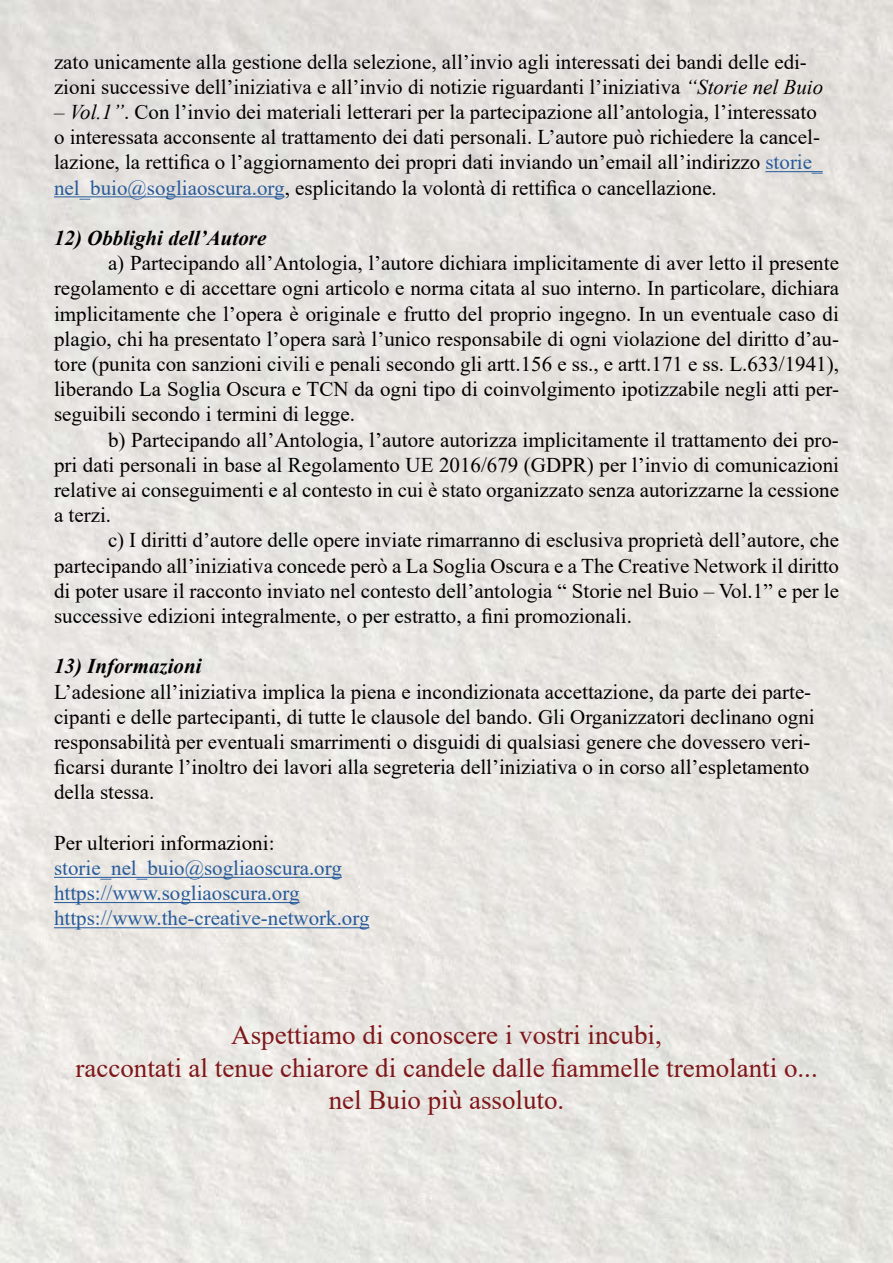
<style>
.page{position:relative;width:893px;height:1263px;background:#fff}
.page>*{position:absolute;margin:0;border:0;box-sizing:border-box;transform-origin:0 0}
.t1{font:27px/32.4px "Times New Roman";color:#7f171a;text-align:center}
.t2{font:21px/25.2px "Times New Roman";color:#000}
.t3{font:21px/25.2px "Times New Roman";color:#275b9b}
.t4{font:italic 700 21px "Times New Roman";color:#000}
.s1{font-style:italic}
.s2{color:#275b9b}
</style>
<div class="page">
<hr style="left:765px;top:171px;width:58px;height:1px;background:#275b9b">
<hr style="left:54px;top:196px;width:231px;height:1px;background:#275b9b">
<hr style="left:54px;top:877px;width:288px;height:1px;background:#275b9b">
<hr style="left:54px;top:902px;width:246px;height:1px;background:#275b9b">
<hr style="left:54px;top:927px;width:315px;height:1px;background:#275b9b">
<p class="t2" style="left:54px;top:48px;width:771px">zato unicamente alla gestione della selezione, all’invio agli interessati dei bandi delle edi&shy;zioni successive dell’iniziativa e all’invio di notizie riguardanti l’iniziativa <span class="s1">“Storie nel Buio</span></p>
<p class="t2" style="left:54px;top:99px;width:770px"><span class="s1">– Vol.1”</span>. Con l’invio dei materiali letterari per la partecipazione all’antologia, l’interessato o interessata acconsente al trattamento dei dati personali. L’autore può richiedere la cancel&shy;lazione, la rettifica o l’aggiornamento dei propri dati inviando un’email all’indirizzo <span class="s2">storie_ nel_buio@sogliaoscura.org</span>, esplicitando la volontà di rettifica o cancellazione.</p>
<p class="t4" style="left:54px;top:223px;width:214px">12) Obblighi dell’Autore</p>
<p class="t2" style="left:54px;top:250px;width:786px;text-align:justify;text-indent:54px">a) Partecipando all’Antologia, l’autore dichiara implicitamente di aver letto il presente regolamento e di accettare ogni articolo e norma citata al suo interno. In particolare, dichiara implicitamente che l’opera è originale e frutto del proprio ingegno. In un eventuale caso di plagio, chi ha presentato l’opera sarà l’unico responsabile di ogni violazione del diritto d’au&shy;tore (punita con sanzioni civili e penali secondo gli artt.156 e ss., e artt.171 e ss. L.633/1941), liberando La Soglia Oscura e TCN da ogni tipo di coinvolgimento ipotizzabile negli atti per&shy;seguibili secondo i termini di legge.</p>
<p class="t2" style="left:54px;top:426px;width:786px;text-align:justify;text-indent:54px">b) Partecipando all’Antologia, l’autore autorizza implicitamente il trattamento dei pro&shy;pri dati personali in base al Regolamento UE 2016/679 (GDPR) per l’invio di comunicazioni relative ai conseguimenti e al contesto in cui è stato organizzato senza autorizzarne la cessione a terzi.</p>
<p class="t2" style="left:54px;top:527px;width:786px;text-align:justify;text-indent:54px">c) I diritti d’autore delle opere inviate rimarranno di esclusiva proprietà dell’autore, che partecipando all’iniziativa concede però a La Soglia Oscura e a The Creative Network il diritto di poter usare il racconto inviato nel contesto dell’antologia “ Storie nel Buio – Vol.1” e per le successive edizioni integralmente, o per estratto, a fini promozionali.</p>
<p class="t4" style="left:54px;top:652px;width:149px">13) Informazioni</p>
<p class="t2" style="left:54px;top:678px;width:762px">L’adesione all’iniziativa implica la piena e incondizionata accettazione, da parte dei parte&shy;cipanti e delle partecipanti, di tutte le clausole del bando. Gli Organizzatori declinano ogni responsabilità per eventuali smarrimenti o disguidi di qualsiasi genere che dovessero veri&shy;ficarsi durante l’inoltro dei lavori alla segreteria dell’iniziativa o in corso all’espletamento della stessa.</p>
<p class="t2" style="left:54px;top:829px;width:222px">Per ulteriori informazioni:</p>
<p class="t3" style="left:54px;top:855px;width:317px">storie_nel_buio@sogliaoscura.org https://www.sogliaoscura.org https://www.the-creative-network.org</p>
<p class="t1" style="left:75px;top:1018px;width:744px">Aspettiamo di conoscere i vostri incubi,<br>raccontati al tenue chiarore di candele dalle fiammelle tremolanti o... nel Buio più assoluto.</p>
</div>
